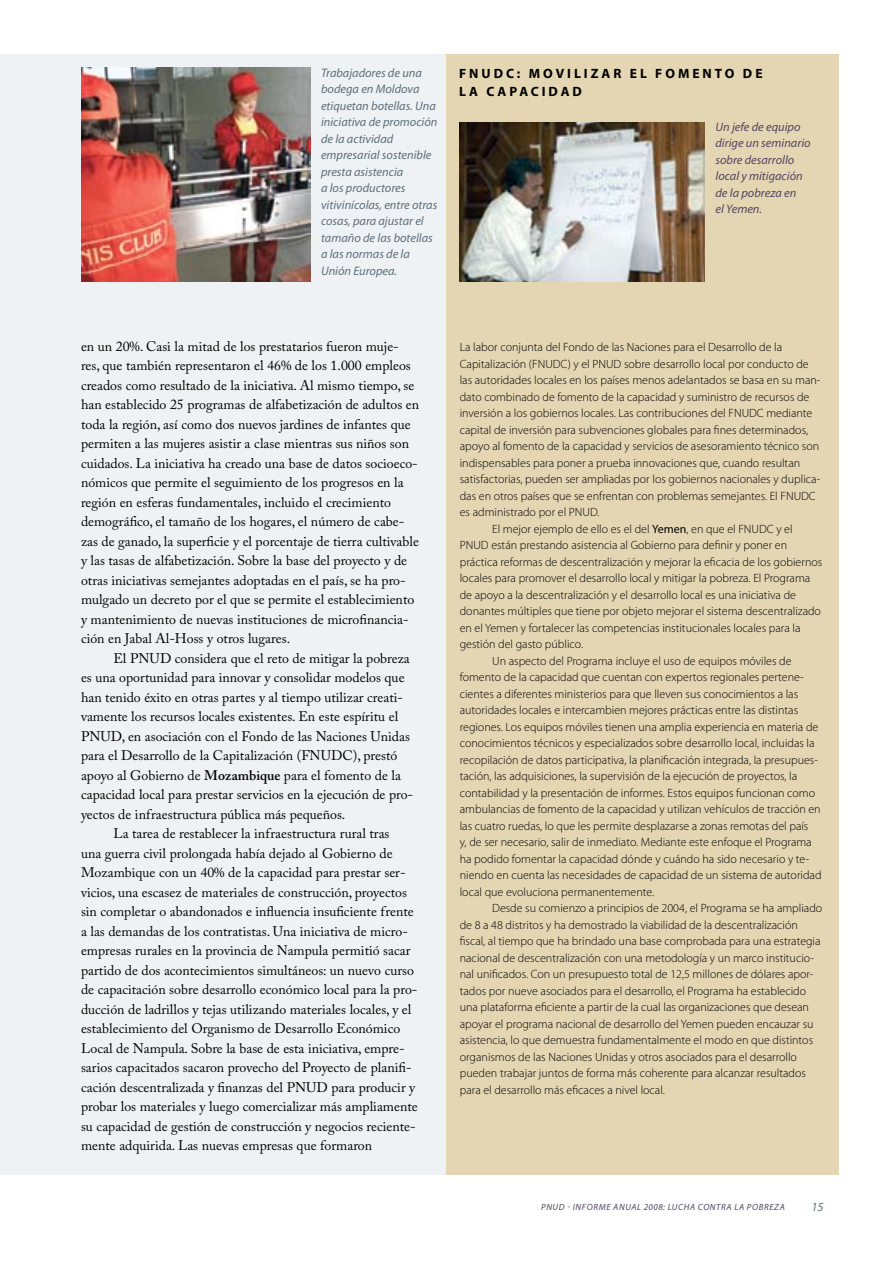
<style>
.page{position:relative;width:893px;height:1263px;background:#fff}
.page>*{position:absolute;margin:0;border:0;box-sizing:border-box;transform-origin:0 0}
.t1{font:13.8px/19.5px "Adobe Caslon Pro";color:#000}
.t2{font:700 13.5px/18px "Myriad Pro";letter-spacing:.22em;color:#000}
.t3{font:italic 12.3px/16.5px "Myriad Pro";color:#5c6f7b}
.t4{font:italic 12.3px/16.5px "Myriad Pro";color:#524561}
.t5{font:300 12px "Myriad Pro";color:#000}
.t6{font:italic 9px "Myriad Pro";letter-spacing:.07em;color:#524561}
.s1{font-weight:600}
.s2{font-weight:400}
</style>
<div class="page">
<div style="left:0;top:54px;width:839px;height:1121px;background:#eff2f4"></div>
<div style="left:446px;top:54px;width:393px;height:1121px;background:#e4d6b2"></div>
<img style="left:81px;top:68px;width:230px;height:214px">
<img style="left:460px;top:122px;width:245px;height:160px">
<p class="t3" style="left:321px;top:64px;width:118px">Trabajadores de una bodega en Moldova etiquetan botellas. Una iniciativa de promoción de la actividad empresarial sostenible presta asistencia<br>a los productores vitivinícolas, entre otras cosas, para ajustar el tamaño de las botellas a las normas de la<br>Unión Europea.</p>
<p class="t2" style="left:459px;top:64px;width:294px">FNU DC: MOVILIZAR EL F OMENTO DE<br>LA C APAC IDAD</p>
<p class="t4" style="left:715px;top:118px;width:97px">Un jefe de equipo dirige un seminario sobre desarrollo local y mitigación de la pobreza en<br>el Yemen.</p>
<p class="t1" style="left:81px;top:336px;width:340px">en un 20%. Casi la mitad de los prestatarios fueron muje&shy;res, que también representaron el 46% de los 1.000 empleos creados como resultado de la iniciativa. Al mismo tiempo, se han establecido 25 programas de alfabetización de adultos en toda la región, así como dos nuevos jardines de infantes que permiten a las mujeres asistir a clase mientras sus niños son cuidados. La iniciativa ha creado una base de datos socioeco&shy;nómicos que permite el seguimiento de los progresos en la región en esferas fundamentales, incluido el crecimiento demográfico, el tamaño de los hogares, el número de cabe&shy;zas de ganado, la superficie y el porcentaje de tierra cultivable y las tasas de alfabetización. Sobre la base del proyecto y de otras iniciativas semejantes adoptadas en el país, se ha pro&shy;mulgado un decreto por el que se permite el establecimiento y mantenimiento de nuevas instituciones de microfinancia&shy;ción en Jabal Al-Hoss y otros lugares.</p>
<p class="t1" style="left:113px;top:648px;width:298px">El PNUD considera que el reto de mitigar la pobreza</p>
<p class="t1" style="left:81px;top:668px;width:325px">es una oportunidad para innovar y consolidar modelos que</p>
<p class="t1" style="left:81px;top:687px;width:324px">han tenido éxito en otras partes y al tiempo utilizar creati-</p>
<p class="t1" style="left:81px;top:707px;width:319px">vamente los recursos locales existentes. En este espíritu el</p>
<p class="t1" style="left:81px;top:726px;width:330px">PNUD, en asociación con el Fondo de las Naciones Unidas</p>
<p class="t1" style="left:81px;top:746px;width:318px">para el Desarrollo de la Capitalización (FNUDC), prestó</p>
<p class="t1" style="left:81px;top:765px;width:321px">apoyo al Gobierno de <span class="s1">Mozambique</span> para el fomento de la</p>
<p class="t1" style="left:81px;top:785px;width:334px">capacidad local para prestar servicios en la ejecución de pro-</p>
<p class="t1" style="left:81px;top:804px;width:266px">yectos de infraestructura pública más pequeños.</p>
<p class="t1" style="left:113px;top:824px;width:278px">La tarea de restablecer la infraestructura rural tras</p>
<p class="t1" style="left:81px;top:843px;width:313px">una guerra civil prolongada había dejado al Gobierno de</p>
<p class="t1" style="left:81px;top:863px;width:326px">Mozambique con un 40% de la capacidad para prestar ser-</p>
<p class="t1" style="left:81px;top:882px;width:328px">vicios, una escasez de materiales de construcción, proyectos</p>
<p class="t1" style="left:81px;top:902px;width:334px">sin completar o abandonados e influencia insuficiente frente</p>
<p class="t1" style="left:81px;top:921px;width:328px">a las demandas de los contratistas. Una iniciativa de micro-</p>
<p class="t1" style="left:81px;top:941px;width:331px">empresas rurales en la provincia de Nampula permitió sacar</p>
<p class="t1" style="left:81px;top:960px;width:334px">partido de dos acontecimientos simultáneos: un nuevo curso</p>
<p class="t1" style="left:81px;top:980px;width:338px">de capacitación sobre desarrollo económico local para la pro-</p>
<p class="t1" style="left:81px;top:999px;width:332px">ducción de ladrillos y tejas utilizando materiales locales, y el</p>
<p class="t1" style="left:81px;top:1018px;width:321px">establecimiento del Organismo de Desarrollo Económico</p>
<p class="t1" style="left:81px;top:1038px;width:325px">Local de Nampula. Sobre la base de esta iniciativa, empre-</p>
<p class="t1" style="left:81px;top:1057px;width:332px">sarios capacitados sacaron provecho del Proyecto de planifi-</p>
<p class="t1" style="left:81px;top:1077px;width:336px">cación descentralizada y finanzas del PNUD para producir y</p>
<p class="t1" style="left:81px;top:1096px;width:338px">probar los materiales y luego comercializar más ampliamente</p>
<p class="t1" style="left:81px;top:1116px;width:336px">su capacidad de gestión de construcción y negocios reciente-</p>
<p class="t1" style="left:81px;top:1135px;width:293px">mente adquirida. Las nuevas empresas que formaron</p>
<p class="t5" style="left:460px;top:340px;width:324px">La labor conjunta del Fondo de las Naciones para el Desarrollo de la</p>
<p class="t5" style="left:460px;top:356px;width:350px">Capitalización (FNUDC) y el PNUD sobre desarrollo local por conducto de</p>
<p class="t5" style="left:460px;top:373px;width:362px">las autoridades locales en los países menos adelantados se basa en su man-</p>
<p class="t5" style="left:460px;top:389px;width:351px">dato combinado de fomento de la capacidad y suministro de recursos de</p>
<p class="t5" style="left:460px;top:406px;width:354px">inversión a los gobiernos locales. Las contribuciones del FNUDC mediante</p>
<p class="t5" style="left:460px;top:422px;width:350px">capital de inversión para subvenciones globales para fines determinados,</p>
<p class="t5" style="left:460px;top:439px;width:361px">apoyo al fomento de la capacidad y servicios de asesoramiento técnico son</p>
<p class="t5" style="left:460px;top:455px;width:342px">indispensables para poner a prueba innovaciones que, cuando resultan</p>
<p class="t5" style="left:460px;top:472px;width:362px">satisfactorias, pueden ser ampliadas por los gobiernos nacionales y duplica-</p>
<p class="t5" style="left:460px;top:488px;width:357px">das en otros países que se enfrentan con problemas semejantes. El FNUDC</p>
<p class="t5" style="left:460px;top:505px;width:141px">es administrado por el PNUD.</p>
<p class="t5" style="left:492px;top:521px;width:302px">El mejor ejemplo de ello es el del <span class="s2">Yemen</span>, en que el FNUDC y el</p>
<p class="t5" style="left:460px;top:538px;width:329px">PNUD están prestando asistencia al Gobierno para definir y poner en</p>
<p class="t5" style="left:460px;top:554px;width:364px">práctica reformas de descentralización y mejorar la eficacia de los gobiernos</p>
<p class="t5" style="left:460px;top:571px;width:352px">locales para promover el desarrollo local y mitigar la pobreza. El Programa</p>
<p class="t5" style="left:460px;top:587px;width:338px">de apoyo a la descentralización y el desarrollo local es una iniciativa de</p>
<p class="t5" style="left:460px;top:604px;width:363px">donantes múltiples que tiene por objeto mejorar el sistema descentralizado</p>
<p class="t5" style="left:460px;top:620px;width:342px">en el Yemen y fortalecer las competencias institucionales locales para la</p>
<p class="t5" style="left:460px;top:637px;width:125px">gestión del gasto público.</p>
<p class="t5" style="left:492px;top:653px;width:301px">Un aspecto del Programa incluye el uso de equipos móviles de</p>
<p class="t5" style="left:460px;top:670px;width:346px">fomento de la capacidad que cuentan con expertos regionales pertene-</p>
<p class="t5" style="left:460px;top:686px;width:340px">cientes a diferentes ministerios para que lleven sus conocimientos a las</p>
<p class="t5" style="left:460px;top:703px;width:340px">autoridades locales e intercambien mejores prácticas entre las distintas</p>
<p class="t5" style="left:460px;top:719px;width:360px">regiones. Los equipos móviles tienen una amplia experiencia en materia de</p>
<p class="t5" style="left:460px;top:736px;width:356px">conocimientos técnicos y especializados sobre desarrollo local, incluidas la</p>
<p class="t5" style="left:460px;top:752px;width:360px">recopilación de datos participativa, la planificación integrada, la presupues-</p>
<p class="t5" style="left:460px;top:769px;width:339px">tación, las adquisiciones, la supervisión de la ejecución de proyectos, la</p>
<p class="t5" style="left:460px;top:785px;width:357px">contabilidad y la presentación de informes. Estos equipos funcionan como</p>
<p class="t5" style="left:460px;top:802px;width:362px">ambulancias de fomento de la capacidad y utilizan vehículos de tracción en</p>
<p class="t5" style="left:460px;top:818px;width:350px">las cuatro ruedas, lo que les permite desplazarse a zonas remotas del país</p>
<p class="t5" style="left:460px;top:835px;width:353px">y, de ser necesario, salir de inmediato. Mediante este enfoque el Programa</p>
<p class="t5" style="left:460px;top:851px;width:351px">ha podido fomentar la capacidad dónde y cuándo ha sido necesario y te-</p>
<p class="t5" style="left:460px;top:868px;width:363px">niendo en cuenta las necesidades de capacidad de un sistema de autoridad</p>
<p class="t5" style="left:460px;top:884px;width:196px">local que evoluciona permanentemente.</p>
<p class="t5" style="left:492px;top:901px;width:332px">Desde su comienzo a principios de 2004, el Programa se ha ampliado</p>
<p class="t5" style="left:460px;top:917px;width:340px">de 8 a 48 distritos y ha demostrado la viabilidad de la descentralización</p>
<p class="t5" style="left:460px;top:934px;width:362px">fiscal, al tiempo que ha brindado una base comprobada para una estrategia</p>
<p class="t5" style="left:460px;top:950px;width:356px">nacional de descentralización con una metodología y un marco institucio-</p>
<p class="t5" style="left:460px;top:967px;width:355px">nal unificados. Con un presupuesto total de 12,5 millones de dólares apor-</p>
<p class="t5" style="left:460px;top:983px;width:348px">tados por nueve asociados para el desarrollo, el Programa ha establecido</p>
<p class="t5" style="left:460px;top:1000px;width:351px">una plataforma eficiente a partir de la cual las organizaciones que desean</p>
<p class="t5" style="left:460px;top:1016px;width:355px">apoyar el programa nacional de desarrollo del Yemen pueden encauzar su</p>
<p class="t5" style="left:460px;top:1033px;width:355px">asistencia, lo que demuestra fundamentalmente el modo en que distintos</p>
<p class="t5" style="left:460px;top:1049px;width:339px">organismos de las Naciones Unidas y otros asociados para el desarrollo</p>
<p class="t5" style="left:460px;top:1066px;width:348px">pueden trabajar juntos de forma más coherente para alcanzar resultados</p>
<p class="t5" style="left:460px;top:1082px;width:207px">para el desarrollo más eficaces a nivel local.</p>
<p class="t6" style="left:541px;top:1201px;width:85px">PNUD - Informe Anua</p>
<p class="t6" style="left:637px;top:1201px;width:149px">l 2008: Lucha contra la pobreza</p>
<p class="t3" style="left:811px;top:1198px;width:14px">15</p>
</div>
